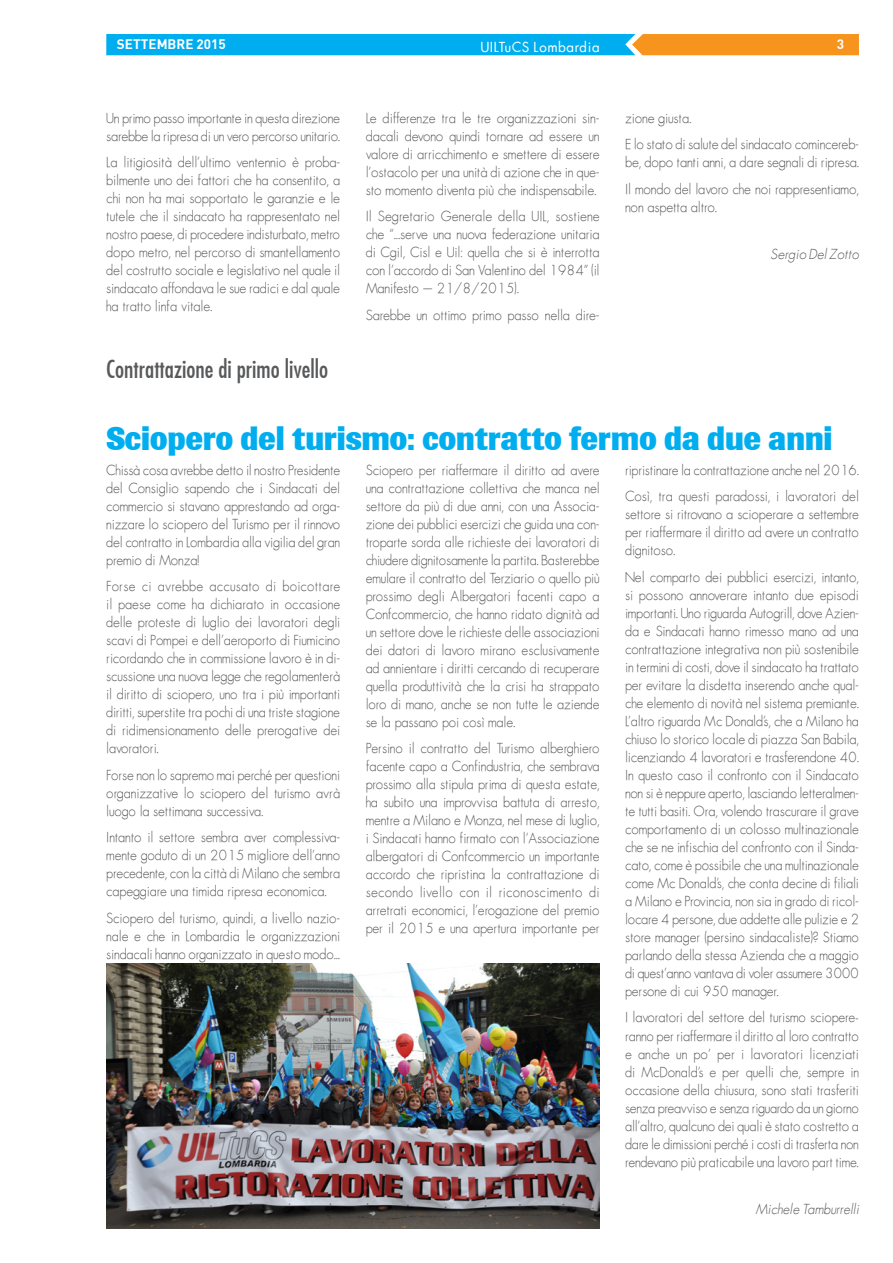
<style>
.page{position:relative;width:893px;height:1263px;background:#fff}
.page>*{position:absolute;margin:0;border:0;box-sizing:border-box;transform-origin:0 0}
.t1{font:800 33px "Brown";color:#00aeef}
.t2{font:24px "Futura Condensed";color:#58595b}
.t3{font:13.5px/18px "Futura ICG Light";letter-spacing:-.01em;color:#58595b;text-align:justify;scale:.96 1}
.t4{font:13.5px/18px "Futura ICG Light";letter-spacing:-.01em;color:#58595b}
.t5{font:italic 13.5px "Futura ICG Light";letter-spacing:-.01em;color:#58595b;scale:.96 1}
.t6{font:13.5px "Futura ICG Book";letter-spacing:.05em;color:#fff}
.t7{font:13.5px "DIN Bold";color:#fff}
.t8{font:italic 13.5px "Futura ICG Light";letter-spacing:-.01em;color:#58595b}
</style>
<div class="page">
<svg style="left:106px;top:34px;width:753px;height:21px;background:#4ba7b1"></svg>
<img style="left:106px;top:963px;width:493px;height:266px">
<p class="t7" style="left:117px;top:36px;width:111px">SETTEMBRE 2015</p>
<p class="t6" style="left:481px;top:38px;width:120px">UILTuCS Lombardia</p>
<p class="t7" style="left:837px;top:36px;width:9px">3</p>
<p class="t4" style="left:106px;top:108px;width:235px">Un primo passo importante in questa direzione sarebbe la ripresa di un vero percorso unitario.</p>
<p class="t4" style="left:106px;top:153px;width:235px;text-align:justify">La litigiosità dell’ultimo ventennio è proba&shy;bilmente uno dei fattori che ha consentito, a chi non ha mai sopportato le garanzie e le tutele che il sindacato ha rappresentato nel nostro paese, di procedere indisturbato, metro dopo metro, nel percorso di smantellamento del costrutto sociale e legislativo nel quale il sindacato affondava le sue radici e dal quale ha tratto linfa vitale.</p>
<h2 class="t2" style="left:106px;top:354px;width:223px">Contrattazione di primo livello</h2>
<p class="t4" style="left:366px;top:108px;width:235px;text-align:justify">Le differenze tra le tre organizzazioni sin&shy;dacali devono quindi tornare ad essere un valore di arricchimento e smettere di essere l’ostacolo per una unità di azione che in que&shy;sto momento diventa più che indispensabile.</p>
<p class="t4" style="left:366px;top:207px;width:235px;text-align:justify">Il Segretario Generale della UIL, sostiene che “...serve una nuova federazione unitaria di Cgil, Cisl e Uil: quella che si è interrotta con l’accordo di San Valentino del 1984” (il Manifesto – 21/8/2015).</p>
<p class="t4" style="left:366px;top:305px;width:235px">Sarebbe un ottimo primo passo nella dire-</p>
<p class="t4" style="left:625px;top:104px;width:235px;line-height:26.5px">zione giusta.<br>E lo stato di salute del sindacato comincereb-</p>
<p class="t4" style="left:625px;top:149px;width:235px;line-height:26.5px">be, dopo tanti anni, a dare segnali di ripresa.<br>Il mondo del lavoro che noi rappresentiamo,</p>
<p class="t4" style="left:625px;top:197px;width:94px">non aspetta altro.</p>
<p class="t8" style="left:770px;top:245px;width:90px">Sergio Del Zotto</p>
<h1 class="t1" style="left:106px;top:420px;width:728px">Sciopero del turismo: contratto fermo da due anni</h1>
<p class="t3" style="left:106px;top:461px;width:245px">Chissà cosa avrebbe detto il nostro Presidente del Consiglio sapendo che i Sindacati del commercio si stavano apprestando ad orga&shy;nizzare lo sciopero del Turismo per il rinnovo del contratto in Lombardia alla vigilia del gran premio di Monza!</p>
<p class="t3" style="left:106px;top:577px;width:245px">Forse ci avrebbe accusato di boicottare il paese come ha dichiarato in occasione delle proteste di luglio dei lavoratori degli scavi di Pompei e dell’aeroporto di Fiumicino ricordando che in commissione lavoro è in di&shy;scussione una nuova legge che regolamenterà il diritto di sciopero, uno tra i più importanti diritti, superstite tra pochi di una triste stagione di ridimensionamento delle prerogative dei lavoratori.</p>
<p class="t3" style="left:106px;top:766px;width:245px">Forse non lo sapremo mai perché per questioni organizzative lo sciopero del turismo avrà luogo la settimana successiva.</p>
<p class="t3" style="left:106px;top:828px;width:245px">Intanto il settore sembra aver complessiva&shy;mente goduto di un 2015 migliore dell’anno precedente, con la città di Milano che sembra capeggiare una timida ripresa economica.</p>
<p class="t3" style="left:106px;top:909px;width:245px">Sciopero del turismo, quindi, a livello nazio&shy;nale e che in Lombardia le organizzazioni sindacali hanno organizzato in questo modo...</p>
<p class="t3" style="left:366px;top:461px;width:245px">Sciopero per riaffermare il diritto ad avere una contrattazione collettiva che manca nel settore da più di due anni, con una Associa&shy;zione dei pubblici esercizi che guida una con&shy;troparte sorda alle richieste dei lavoratori di chiudere dignitosamente la partita. Basterebbe emulare il contratto del Terziario o quello più prossimo degli Albergatori facenti capo a Confcommercio, che hanno ridato dignità ad un settore dove le richieste delle associazioni dei datori di lavoro mirano esclusivamente ad annientare i diritti cercando di recuperare quella produttività che la crisi ha strappato loro di mano, anche se non tutte le aziende se la passano poi così male.</p>
<p class="t3" style="left:366px;top:739px;width:245px">Persino il contratto del Turismo alberghiero facente capo a Confindustria, che sembrava prossimo alla stipula prima di questa estate, ha subito una improvvisa battuta di arresto, mentre a Milano e Monza, nel mese di luglio, i Sindacati hanno firmato con l’Associazione albergatori di Confcommercio un importante accordo che ripristina la contrattazione di secondo livello con il riconoscimento di arretrati economici, l’erogazione del premio per il 2015 e una apertura importante per</p>
<p class="t3" style="left:625px;top:456px;width:245px;line-height:26.5px">ripristinare la contrattazione anche nel 2016.<br>Così, tra questi paradossi, i lavoratori del</p>
<p class="t3" style="left:625px;top:505px;width:245px">settore si ritrovano a scioperare a settembre per riaffermare il diritto ad avere un contratto dignitoso.</p>
<p class="t3" style="left:625px;top:568px;width:245px">Nel comparto dei pubblici esercizi, intanto, si possono annoverare intanto due episodi importanti. Uno riguarda Autogrill, dove Azien&shy;da e Sindacati hanno rimesso mano ad una contrattazione integrativa non più sostenibile in termini di costi, dove il sindacato ha trattato per evitare la disdetta inserendo anche qual&shy;che elemento di novità nel sistema premiante.<br>L’altro riguarda Mc Donald’s, che a Milano ha chiuso lo storico locale di piazza San Babila, licenziando 4 lavoratori e trasferendone 40.<br>In questo caso il confronto con il Sindacato non si è neppure aperto, lasciando letteralmen&shy;te tutti basiti. Ora, volendo trascurare il grave comportamento di un colosso multinazionale che se ne infischia del confronto con il Sinda&shy;cato, come è possibile che una multinazionale come Mc Donald’s, che conta decine di filiali a Milano e Provincia, non sia in grado di ricol&shy;locare 4 persone, due addette alle pulizie e 2 store manager (persino sindacaliste)? Stiamo parlando della stessa Azienda che a maggio di quest’anno vantava di voler assumere 3000 persone di cui 950 manager.</p>
<p class="t3" style="left:625px;top:1008px;width:245px">I lavoratori del settore del turismo sciopere&shy;ranno per riaffermare il diritto al loro contratto e anche un po’ per i lavoratori licenziati di McDonald’s e per quelli che, sempre in occasione della chiusura, sono stati trasferiti senza preavviso e senza riguardo da un giorno all’altro, qualcuno dei quali è stato costretto a dare le dimissioni perché i costi di trasferta non rendevano più praticabile una lavoro part time.</p>
<p class="t5" style="left:755px;top:1200px;width:109px">Michele Tamburrelli</p>
</div>
